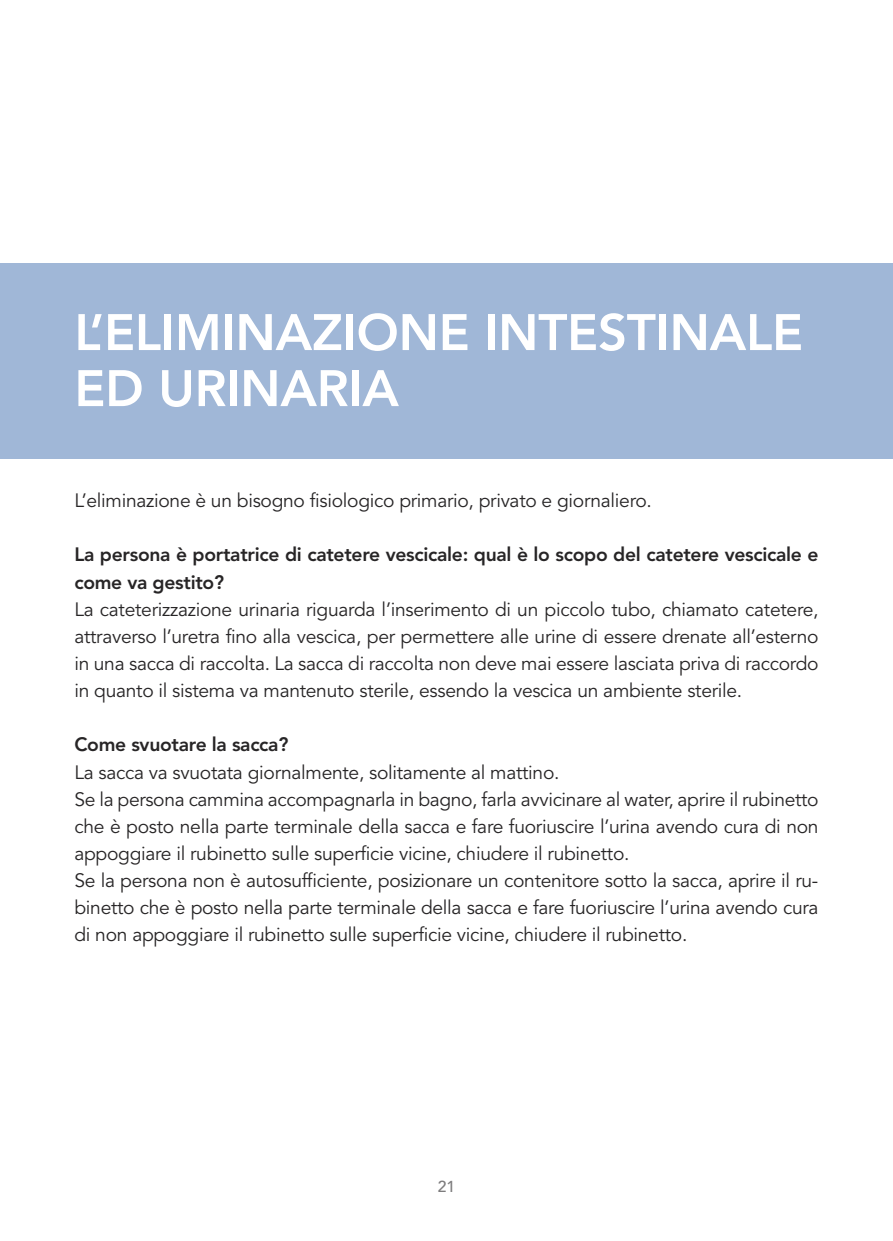
<style>
.page{position:relative;width:893px;height:1241px;background:#fff}
.page>*{position:absolute;margin:0;border:0;box-sizing:border-box;transform-origin:0 0}
.t1{font:800 50.75px/56px "Avenir";letter-spacing:-.005em;color:#fff}
.t2{font:19.25px/27.1px "Avenir";letter-spacing:-.015em;color:#272526;text-align:justify}
.t3{font:800 19.25px/27.1px "Avenir";letter-spacing:-.015em;color:#272526}
.t4{font:500 15.75px "Avenir";color:#7d7c7d}
</style>
<div class="page">
<div style="left:0;top:263px;width:893px;height:196px;background:#a0b7d7"></div>
<h1 class="t1" style="left:74px;top:304px;width:730px">L’ELIMINAZIONE INTESTINALE<br>ED URINARIA</h1>
<p class="t2" style="left:74px;top:487px;width:579px">L’eliminazione è un bisogno fisiologico primario, privato e giornaliero.</p>
<p class="t3" style="left:74px;top:541px;width:746px">La persona è portatrice di catetere vescicale: qual è lo scopo del catetere vescicale e come va gestito?</p>
<p class="t2" style="left:74px;top:595px;width:746px">La cateterizzazione urinaria riguarda l’inserimento di un piccolo tubo, chiamato catetere, attraverso l’uretra fino alla vescica, per permettere alle urine di essere drenate all’esterno in una sacca di raccolta. La sacca di raccolta non deve mai essere lasciata priva di raccordo in quanto il sistema va mantenuto sterile, essendo la vescica un ambiente sterile.</p>
<p class="t3" style="left:74px;top:731px;width:215px">Come svuotare la sacca?</p>
<p class="t2" style="left:74px;top:758px;width:746px;text-align:left">La sacca va svuotata giornalmente, solitamente al mattino.<br>Se la persona cammina accompagnarla in bagno, farla avvicinare al water, aprire il rubinetto che è posto nella parte terminale della sacca e fare fuoriuscire l’urina avendo cura di non appoggiare il rubinetto sulle superficie vicine, chiudere il rubinetto.<br>Se la persona non è autosufficiente, posizionare un contenitore sotto la sacca, aprire il ru&shy;binetto che è posto nella parte terminale della sacca e fare fuoriuscire l’urina avendo cura di non appoggiare il rubinetto sulle superficie vicine, chiudere il rubinetto.</p>
<p class="t4" style="left:438px;top:1172px;width:19px">21</p>
</div>
